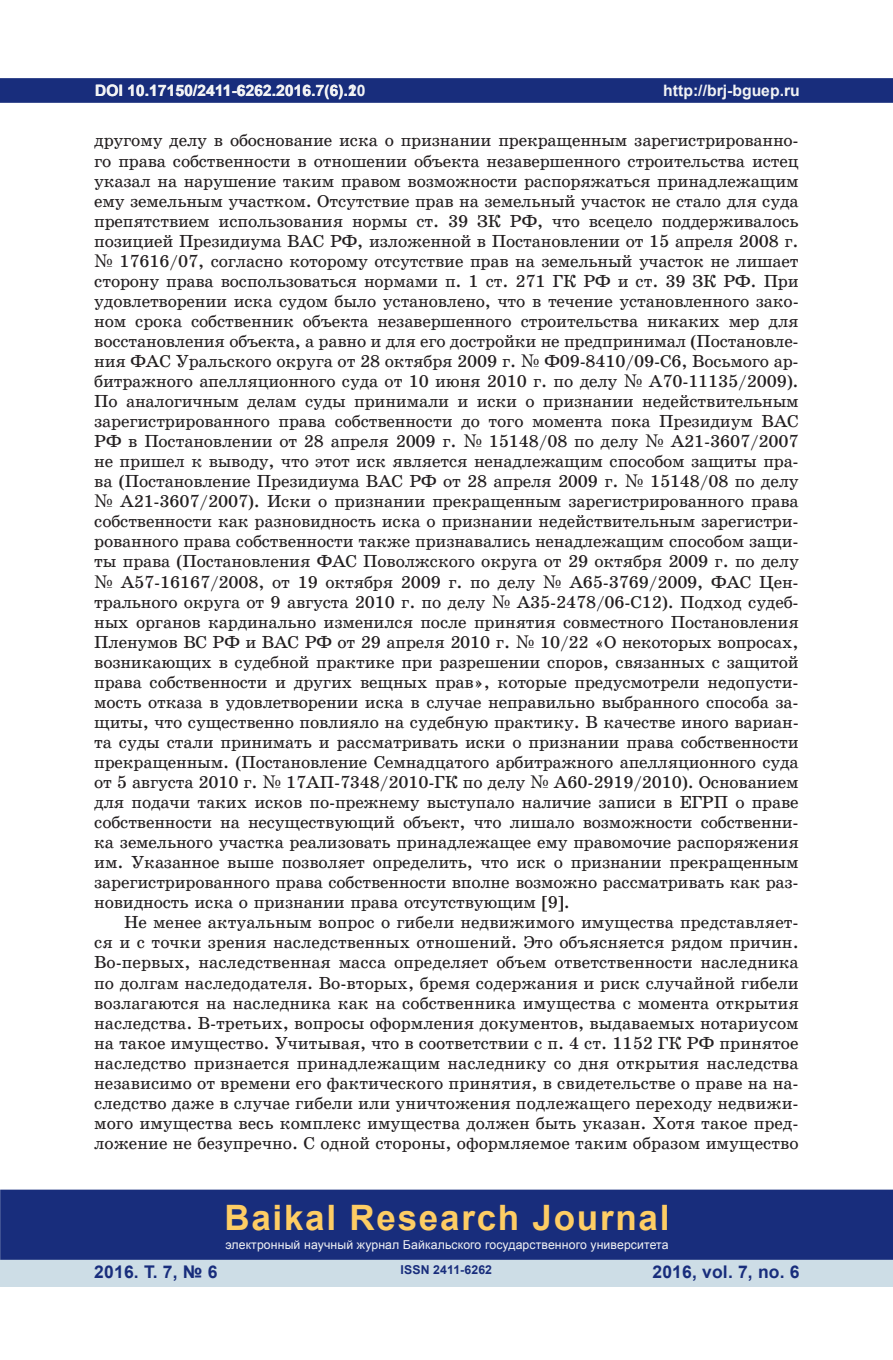
<style>
.page{position:relative;width:893px;height:1360px;background:#fff}
.page>*{position:absolute;margin:0;border:0;box-sizing:border-box;transform-origin:0 0}
.t1{font:700 35px "Arial";letter-spacing:.05em;color:#fecd64}
.t2{font:17.5px/20.1px "School Book C";letter-spacing:-.005em;color:#231f20;text-align:justify}
.t3{font:700 17.5px "Arial";letter-spacing:.01em;color:#182d7c}
.t4{font:700 15.75px "Arial";color:#f2f3f4}
.t5{font:12.25px "Arial";letter-spacing:.01em;color:#f2f3f4}
.t6{font:700 12.25px "Arial";letter-spacing:.01em;color:#182d7c}
.s1{font-family:"Century Schoolbook"}
</style>
<div class="page">
<div style="left:0;top:78px;width:893px;height:25px;background:#182d7c;border:2px solid #182d7c"></div>
<div style="left:0;top:1258px;width:893px;height:28px;background:#cddde6"></div>
<div style="left:0;top:1189px;width:893px;height:70px;background:#182d7c;border:2px solid #182d7c"></div>
<p class="t4" style="left:95px;top:79px;width:272px">DOI 10.17150/2411-6262.2016.7(6).20</p>
<p class="t2" style="left:94px;top:131px;width:706px">другому делу в обоснование иска о признании прекращенным зарегистрированно&shy;го права собственности в отношении объекта незавершенного строительства истец указал на нарушение таким правом возможности распоряжаться принадлежащим ему земельным участком. Отсутствие прав на земельный участок не стало для суда препятствием использования нормы ст. 39 ЗК РФ, что всецело поддерживалось позицией Президиума ВАС РФ, изложенной в Постановлении от 15 апреля 2008 г. <span class="s1">№</span> 17616/07, согласно которому отсутствие прав на земельный участок не лишает сторону права воспользоваться нормами п. 1 ст. 271 ГК РФ и ст. 39 ЗК РФ. При удовлетворении иска судом было установлено, что в течение установленного зако&shy;ном срока собственник объекта незавершенного строительства никаких мер для восстановления объекта, а равно и для его достройки не предпринимал (Постановле&shy;ния ФАС Уральского округа от 28 октября 2009 г. <span class="s1">№</span> Ф09-8410/09-С6, Восьмого ар&shy;битражного апелляционного суда от 10 июня 2010 г. по делу <span class="s1">№</span> А70-11135/2009).<br>По аналогичным делам суды принимали и иски о признании недействительным зарегистрированного права собственности до того момента пока Президиум ВАС РФ в Постановлении от 28 апреля 2009 г. <span class="s1">№</span> 15148/08 по делу <span class="s1">№</span> А21-3607/2007 не пришел к выводу, что этот иск является ненадлежащим способом защиты пра&shy;ва (Постановление Президиума ВАС РФ от 28 апреля 2009 г. <span class="s1">№</span> 15148/08 по делу <span class="s1">№</span> А21-3607/2007). Иски о признании прекращенным зарегистрированного права собственности как разновидность иска о признании недействительным зарегистри&shy;рованного права собственности также признавались ненадлежащим способом защи&shy;ты права (Постановления ФАС Поволжского округа от 29 октября 2009 г. по делу <span class="s1">№</span> А57-16167/2008, от 19 октября 2009 г. по делу <span class="s1">№</span> А65-3769/2009, ФАС Цен&shy;трального округа от 9 августа 2010 г. по делу <span class="s1">№</span> А35-2478/06-С12). Подход судеб&shy;ных органов кардинально изменился после принятия совместного Постановления Пленумов ВС РФ и ВАС РФ от 29 апреля 2010 г. <span class="s1">№</span> 10/22 «О некоторых вопросах, возникающих в судебной практике при разрешении споров, связанных с защитой права собственности и других вещных прав», которые предусмотрели недопусти&shy;мость отказа в удовлетворении иска в случае неправильно выбранного способа за&shy;щиты, что существенно повлияло на судебную практику. В качестве иного вариан&shy;та суды стали принимать и рассматривать иски о признании права собственности прекращенным. (Постановление Семнадцатого арбитражного апелляционного суда от 5 августа 2010 г. <span class="s1">№</span> 17АП-7348/2010-ГК по делу <span class="s1">№</span> А60-2919/2010). Основанием для подачи таких исков по-прежнему выступало наличие записи в ЕГРП о праве собственности на несуществующий объект, что лишало возможности собственни&shy;ка земельного участка реализовать принадлежащее ему правомочие распоряжения им. Указанное выше позволяет определить, что иск о признании прекращенным зарегистрированного права собственности вполне возможно рассматривать как раз&shy;новидность иска о признании права отсутствующим [9].</p>
<p class="t2" style="left:94px;top:912px;width:706px;text-indent:30px">Не менее актуальным вопрос о гибели недвижимого имущества представляет&shy;ся и с точки зрения наследственных отношений. Это объясняется рядом причин.<br>Во-первых, наследственная масса определяет объем ответственности наследника по долгам наследодателя. Во-вторых, бремя содержания и риск случайной гибели возлагаются на наследника как на собственника имущества с момента открытия наследства. В-третьих, вопросы оформления документов, выдаваемых нотариусом на такое имущество. Учитывая, что в соответствии с п. 4 ст. 1152 ГК РФ принятое наследство признается принадлежащим наследнику со дня открытия наследства независимо от времени его фактического принятия, в свидетельстве о праве на на&shy;следство даже в случае гибели или уничтожения подлежащего переходу недвижи&shy;мого имущества весь комплекс имущества должен быть указан. Хотя такое пред&shy;ложение не безупречно. С одной стороны, оформляемое таким образом имущество</p>
<p class="t4" style="left:663px;top:79px;width:138px">http://brj-bguep.ru</p>
<p class="t4" style="left:348px;top:79px;width:10px">1</p>
<h1 class="t1" style="left:224px;top:1193px;width:447px">Baikal Research Journal</h1>
<p class="t5" style="left:225px;top:1236px;width:445px">электронный научный журнал Байкальского государственного университета</p>
<p class="t3" style="left:94px;top:1259px;width:125px">2016. Т. 7, № 6</p>
<p class="t3" style="left:652px;top:1259px;width:149px">2016, vol. 7, no. 6</p>
<p class="t6" style="left:401px;top:1261px;width:93px">ISSN 2411-6262</p>
</div>
